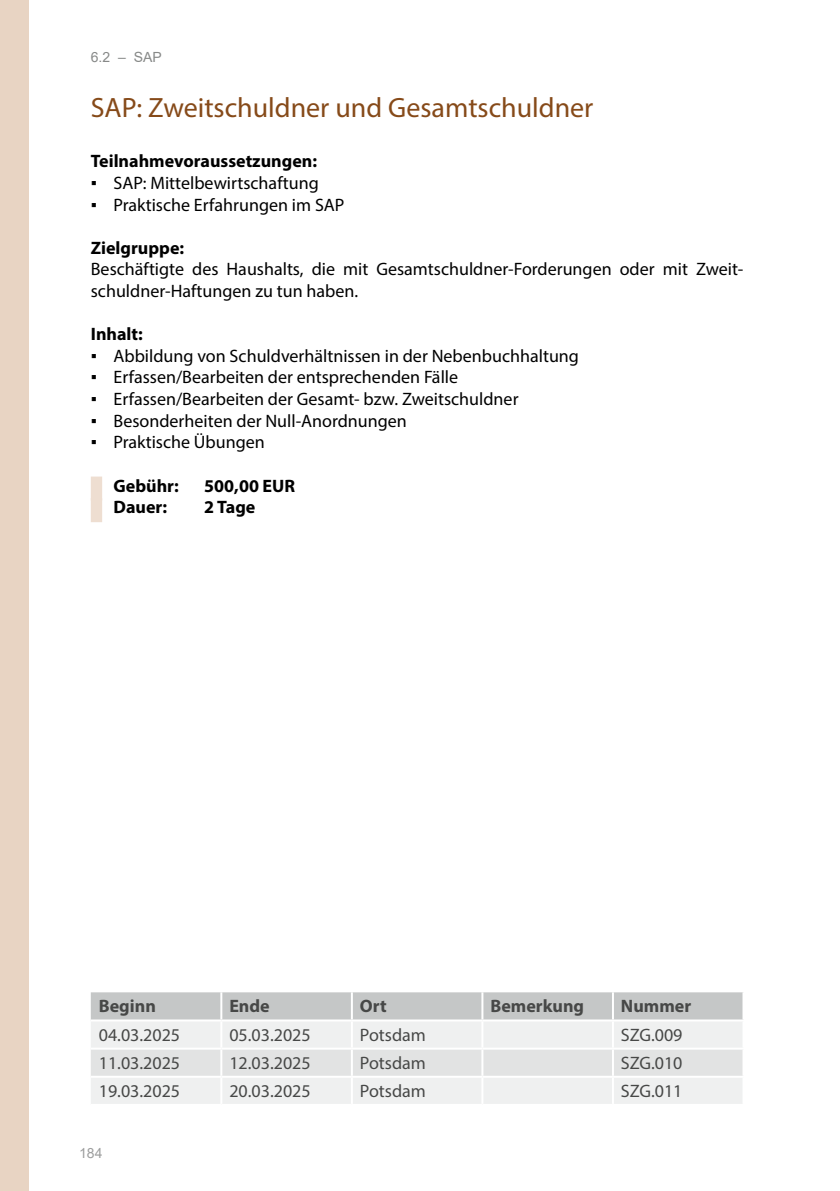
<style>
.page{position:relative;width:840px;height:1191px;background:#fff}
.page>*{position:absolute;margin:0;border:0;box-sizing:border-box;transform-origin:0 0}
.Überschrift_braun{font:28px "Myriad Pro";color:#864a19}
.Fliess{font:18px/21.6px "Myriad Pro";color:#000}
.Tabelle_Inhalt{font:18px "Myriad Pro";color:#474847}
.Fliess_Überschrift{font:700 18px "Myriad Pro";color:#000}
.Tabelle_Kopf{font:700 18px "Myriad Pro";color:#474847}
.Gebühr_Dauer_braun{font:700 18px "Myriad Pro";color:#000}
.t1{font:14px "Arial";color:#878988}
.t2{font:14px "Arial";color:#9d9e9e}
.s1{font-family:"Arial"}
</style>
<div class="page">
<div style="left:0;top:0;width:28px;height:1191px;background:#e8d4c3"></div>
<div style="left:91px;top:476px;width:11px;height:24px;background:#eeded1"></div>
<div style="left:91px;top:498px;width:11px;height:24px;background:#eeded1"></div>
<div style="left:91px;top:992px;width:651px;height:27px;background:#c5c7c7"></div>
<div style="left:91px;top:1022px;width:651px;height:82px;background:#eff0f0"></div>
<div style="left:91px;top:1049px;width:651px;height:26px;background:#e2e3e3"></div>
<hr style="left:220px;top:992px;width:2px;height:27px;background:#fff">
<hr style="left:350px;top:992px;width:2px;height:27px;background:#fff">
<hr style="left:481px;top:992px;width:2px;height:27px;background:#fff">
<hr style="left:611px;top:992px;width:2px;height:27px;background:#fff">
<hr style="left:220px;top:1021px;width:2px;height:26px;background:#fff">
<hr style="left:350px;top:1021px;width:2px;height:26px;background:#fff">
<hr style="left:481px;top:1021px;width:2px;height:26px;background:#fff">
<hr style="left:611px;top:1021px;width:2px;height:26px;background:#fff">
<hr style="left:220px;top:1049px;width:2px;height:26px;background:#fff">
<hr style="left:350px;top:1049px;width:2px;height:26px;background:#fff">
<hr style="left:481px;top:1049px;width:2px;height:26px;background:#fff">
<hr style="left:611px;top:1049px;width:2px;height:26px;background:#fff">
<hr style="left:220px;top:1077px;width:2px;height:27px;background:#fff">
<hr style="left:350px;top:1077px;width:2px;height:27px;background:#fff">
<hr style="left:481px;top:1077px;width:2px;height:27px;background:#fff">
<hr style="left:611px;top:1077px;width:2px;height:27px;background:#fff">
<hr style="left:91px;top:1047px;width:130px;height:2px;background:#fff">
<hr style="left:221px;top:1047px;width:130px;height:2px;background:#fff">
<hr style="left:351px;top:1047px;width:131px;height:2px;background:#fff">
<hr style="left:482px;top:1047px;width:130px;height:2px;background:#fff">
<hr style="left:612px;top:1047px;width:132px;height:2px;background:#fff">
<hr style="left:91px;top:1075px;width:130px;height:2px;background:#fff">
<hr style="left:221px;top:1075px;width:130px;height:2px;background:#fff">
<hr style="left:351px;top:1075px;width:131px;height:2px;background:#fff">
<hr style="left:482px;top:1075px;width:130px;height:2px;background:#fff">
<hr style="left:612px;top:1075px;width:132px;height:2px;background:#fff">
<p class="t1" style="left:91px;top:48px;width:72px">6.2 – SAP</p>
<p class="Überschrift_braun" style="left:91px;top:91px;width:504px">SAP: Zweitschuldner und Gesamtschuldner</p>
<p class="Fliess_Überschrift" style="left:91px;top:150px;width:228px">Teilnahmevoraussetzungen:</p>
<p class="Fliess" style="left:91px;top:172px;width:229px"><span class="s1">▪</span> SAP: Mittelbewirtschaftung</p>
<p class="Fliess" style="left:91px;top:193px;width:255px"><span class="s1">▪</span> Praktische Erfahrungen im SAP</p>
<p class="Fliess_Überschrift" style="left:91px;top:236px;width:95px">Zielgruppe:</p>
<p class="Fliess" style="left:91px;top:258px;width:653px">Beschäftigte des Haushalts, die mit Gesamtschuldner-Forderungen oder mit Zweit&shy;schuldner-Haftungen zu tun haben.</p>
<p class="Fliess_Überschrift" style="left:91px;top:322px;width:54px">Inhalt:</p>
<p class="Fliess" style="left:91px;top:345px;width:489px"><span class="s1">▪</span> Abbildung von Schuldverhältnissen in der Nebenbuchhaltung</p>
<p class="Fliess" style="left:91px;top:366px;width:368px"><span class="s1">▪</span> Erfassen/Bearbeiten der entsprechenden Fälle</p>
<p class="Fliess" style="left:91px;top:388px;width:429px"><span class="s1">▪</span> Erfassen/Bearbeiten der Gesamt- bzw. Zweitschuldner</p>
<p class="Fliess" style="left:91px;top:409px;width:317px"><span class="s1">▪</span> Besonderheiten der Null-Anordnungen</p>
<p class="Fliess" style="left:91px;top:431px;width:175px"><span class="s1">▪</span> Praktische Übungen</p>
<p class="Gebühr_Dauer_braun" style="left:113px;top:474px;width:67px">Gebühr:</p>
<p class="Gebühr_Dauer_braun" style="left:204px;top:474px;width:92px">500,00 EUR</p>
<p class="Gebühr_Dauer_braun" style="left:113px;top:495px;width:55px">Dauer:</p>
<p class="Gebühr_Dauer_braun" style="left:204px;top:495px;width:53px">2 Tage</p>
<p class="Tabelle_Kopf" style="left:99px;top:994px;width:59px">Beginn</p>
<p class="Tabelle_Kopf" style="left:229px;top:994px;width:42px">Ende</p>
<p class="Tabelle_Kopf" style="left:359px;top:994px;width:28px">Ort</p>
<p class="Tabelle_Kopf" style="left:490px;top:994px;width:95px">Bemerkung</p>
<p class="Tabelle_Kopf" style="left:620px;top:994px;width:72px">Nummer</p>
<p class="Tabelle_Inhalt" style="left:99px;top:1023px;width:83px">04.03.2025</p>
<p class="Tabelle_Inhalt" style="left:229px;top:1023px;width:83px">05.03.2025</p>
<p class="Tabelle_Inhalt" style="left:359px;top:1023px;width:67px">Potsdam</p>
<p class="Tabelle_Inhalt" style="left:620px;top:1023px;width:63px">SZG.009</p>
<p class="Tabelle_Inhalt" style="left:99px;top:1051px;width:83px">11.03.2025</p>
<p class="Tabelle_Inhalt" style="left:229px;top:1051px;width:83px">12.03.2025</p>
<p class="Tabelle_Inhalt" style="left:359px;top:1051px;width:67px">Potsdam</p>
<p class="Tabelle_Inhalt" style="left:620px;top:1051px;width:63px">SZG.010</p>
<p class="Tabelle_Inhalt" style="left:99px;top:1079px;width:83px">19.03.2025</p>
<p class="Tabelle_Inhalt" style="left:229px;top:1079px;width:83px">20.03.2025</p>
<p class="Tabelle_Inhalt" style="left:359px;top:1079px;width:67px">Potsdam</p>
<p class="Tabelle_Inhalt" style="left:620px;top:1079px;width:63px">SZG.011</p>
<p class="t2" style="left:79px;top:1143px;width:25px">184</p>
</div>
